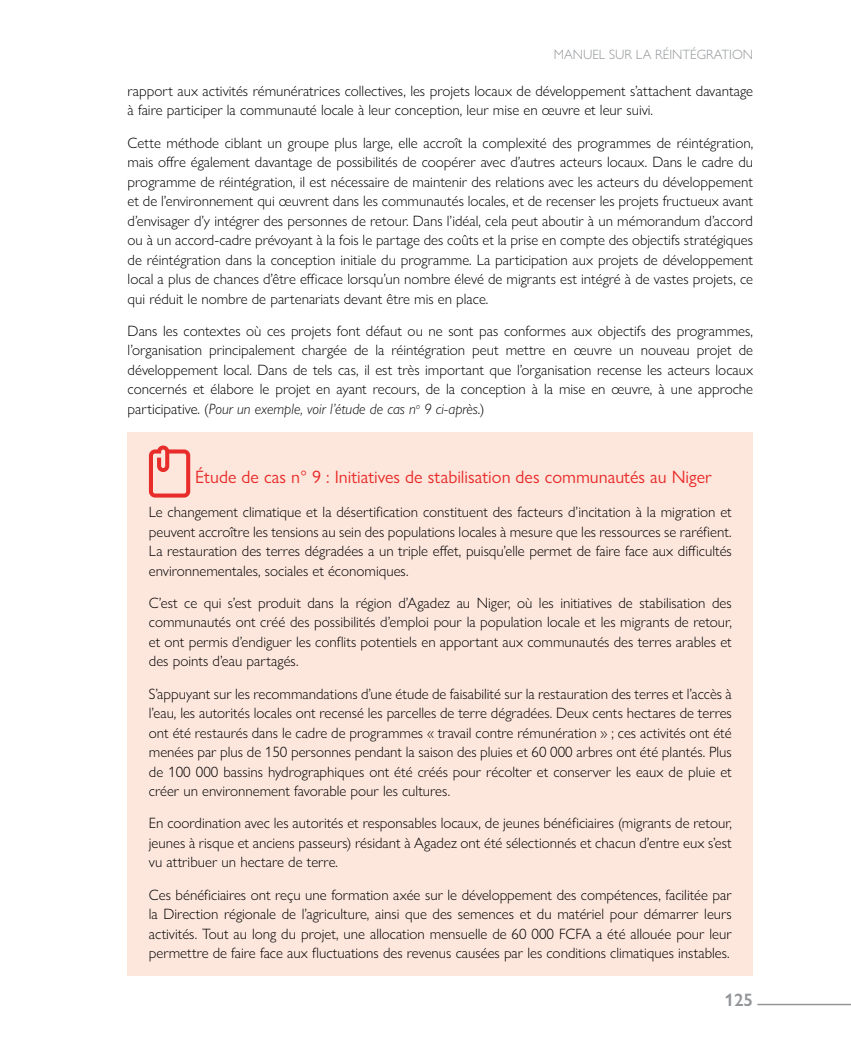
<style>
.page{position:relative;width:851px;height:1063px;background:#fff}
.page>*{position:absolute;margin:0;border:0;box-sizing:border-box;transform-origin:0 0}
.t1{font:18px "Gill Sans Nova";color:#e82c2a}
.t2{font:600 18px "Gill Sans Nova";color:#939598}
.t3{font:300 15px/19.5px "Gill Sans Nova";color:#000;text-align:justify}
.t4{font:300 13.5px "Gill Sans Nova";color:#939598}
.s1{font-style:italic}
</style>
<div class="page">
<hr style="left:757px;top:1004px;width:93px;height:1px;background:#939598">
<div style="left:128px;top:433px;width:625px;height:543px;background:#fde7dd"></div>
<svg style="left:149px;top:445px;width:41px;height:53px"></svg>
<p class="t4" style="left:553px;top:46px;width:201px">MANUEL SUR LA RÉINTÉGRATION</p>
<p class="t3" style="left:128px;top:81px;width:627px">rapport aux activités rémunératrices collectives, les projets locaux de développement s’attachent davantage à faire participer la communauté locale à leur conception, leur mise en œuvre et leur suivi.</p>
<p class="t3" style="left:128px;top:133px;width:627px">Cette méthode ciblant un groupe plus large, elle accroît la complexité des programmes de réintégration, mais offre également davantage de possibilités de coopérer avec d’autres acteurs locaux. Dans le cadre du programme de réintégration, il est nécessaire de maintenir des relations avec les acteurs du développement et de l’environnement qui œuvrent dans les communautés locales, et de recenser les projets fructueux avant d’envisager d’y intégrer des personnes de retour. Dans l’idéal, cela peut aboutir à un mémorandum d’accord ou à un accord-cadre prévoyant à la fois le partage des coûts et la prise en compte des objectifs stratégiques de réintégration dans la conception initiale du programme. La participation aux projets de développement local a plus de chances d’être efficace lorsqu’un nombre élevé de migrants est intégré à de vastes projets, ce qui réduit le nombre de partenariats devant être mis en place.</p>
<p class="t3" style="left:128px;top:321px;width:627px">Dans les contextes où ces projets font défaut ou ne sont pas conformes aux objectifs des programmes, l’organisation principalement chargée de la réintégration peut mettre en œuvre un nouveau projet de développement local. Dans de tels cas, il est très important que l’organisation recense les acteurs locaux concernés et élabore le projet en ayant recours, de la conception à la mise en œuvre, à une approche participative. (<span class="s1">Pour un exemple, voir l’étude de cas n</span><sup>o</sup> <span class="s1">9 ci-après</span>.)</p>
<p class="t1" style="left:195px;top:465px;width:518px">Étude de cas n° 9 : Initiatives de stabilisation des communautés au Niger</p>
<p class="t3" style="left:149px;top:502px;width:584px">Le changement climatique et la désertification constituent des facteurs d’incitation à la migration et peuvent accroître les tensions au sein des populations locales à mesure que les ressources se raréfient.<br>La restauration des terres dégradées a un triple effet, puisqu’elle permet de faire face aux difficultés environnementales, sociales et économiques.</p>
<p class="t3" style="left:149px;top:593px;width:584px">C’est ce qui s’est produit dans la région d’Agadez au Niger, où les initiatives de stabilisation des communautés ont créé des possibilités d’emploi pour la population locale et les migrants de retour, et ont permis d’endiguer les conflits potentiels en apportant aux communautés des terres arables et des points d’eau partagés.</p>
<p class="t3" style="left:149px;top:684px;width:584px">S’appuyant sur les recommandations d’une étude de faisabilité sur la restauration des terres et l’accès à l’eau, les autorités locales ont recensé les parcelles de terre dégradées. Deux cents hectares de terres ont été restaurés dans le cadre de programmes « travail contre rémunération » ; ces activités ont été menées par plus de 150 personnes pendant la saison des pluies et 60 000 arbres ont été plantés. Plus de 100 000 bassins hydrographiques ont été créés pour récolter et conserver les eaux de pluie et créer un environnement favorable pour les cultures.</p>
<p class="t3" style="left:149px;top:813px;width:584px">En coordination avec les autorités et responsables locaux, de jeunes bénéficiaires (migrants de retour, jeunes à risque et anciens passeurs) résidant à Agadez ont été sélectionnés et chacun d’entre eux s’est vu attribuer un hectare de terre.</p>
<p class="t3" style="left:149px;top:885px;width:584px">Ces bénéficiaires ont reçu une formation axée sur le développement des compétences, facilitée par la Direction régionale de l’agriculture, ainsi que des semences et du matériel pour démarrer leurs activités. Tout au long du projet, une allocation mensuelle de 60 000 FCFA a été allouée pour leur permettre de faire face aux fluctuations des revenus causées par les conditions climatiques instables.</p>
<p class="t2" style="left:724px;top:989px;width:30px">125</p>
</div>
